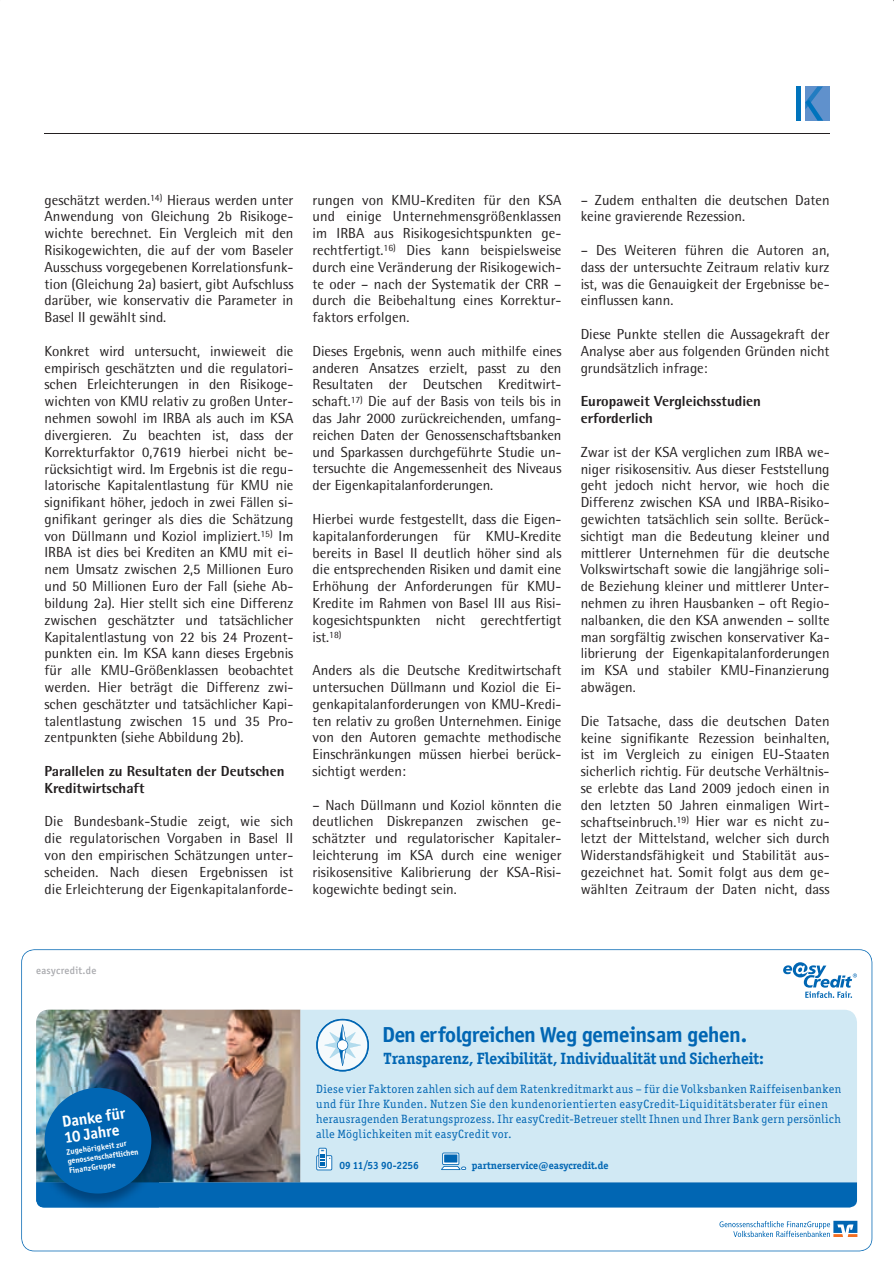
<style>
.page{position:relative;width:895px;height:1280px;background:#fff}
.page>*{position:absolute;margin:0;border:0;box-sizing:border-box;transform-origin:0 0}
.t1{font:700 21.75px "Officina Sans ITC Std";letter-spacing:-.02em;color:#0166b3}
.t2{font:700 16.35px "Officina Ser ITC Std";letter-spacing:-.01em;color:#0166b3}
.t3{font:700 15.9px/15.9px "Officina Sans ITC Std";color:#fff}
.t4{font:14.55px/16.8px "Rotis Semi Sans";color:#231f20;text-align:justify}
.t5{font:800 14.55px/16.8px "Rotis Semi Sans";color:#231f20}
.t6{font:12px/15px "Officina Ser ITC Std";letter-spacing:.035em;color:#0166b3}
.t7{font:700 10.5px "Officina Ser ITC Std";letter-spacing:.005em;color:#0166b3}
.t8{font:500 10.5px "Officina Sans ITC Std";letter-spacing:.025em;color:#a8a9ad}
.t9{font:700 7.95px/9.6px "Officina Sans ITC Std";color:#fff}
</style>
<div class="page">
<hr style="left:44px;top:133px;width:785px;height:1px;background:#231f20">
<div style="left:805px;top:87px;width:24px;height:34px;background:#6091cc"></div>
<div style="left:795px;top:87px;width:5px;height:34px;background:#0073bc"></div>
<svg style="left:805px;top:87px;width:18px;height:34px"></svg>
<svg style="left:21px;top:949px;width:851px;height:302px"></svg>
<svg style="left:783px;top:962px;width:73px;height:36px"></svg>
<img style="left:36px;top:1009px;width:264px;height:173px">
<div style="left:300px;top:1009px;width:556px;height:173px;background:#d1e9f4"></div>
<svg style="left:719px;top:1220px;width:138px;height:16px"></svg>
<div style="left:159px;top:1182px;width:697px;height:25px;background:#0166b3"></div>
<img style="left:35px;top:1087px;width:124px;height:123px">
<img style="left:36px;top:1087px;width:123px;height:120px">
<div style="left:45px;top:1087px;width:106px;height:106px;background:#0166b3;border-radius:50%"></div>
<svg style="left:316px;top:1018px;width:53px;height:53px"></svg>
<svg style="left:316px;top:1147px;width:16px;height:23px"></svg>
<svg style="left:441px;top:1152px;width:25px;height:17px"></svg>
<p class="t4" style="left:44px;top:191px;width:250px">geschätzt werden.<sup>14)</sup> Hieraus werden unter Anwendung von Gleichung 2b Risikoge&shy;wichte berechnet. Ein Vergleich mit den Risikogewichten, die auf der vom Baseler Ausschuss vorgegebenen Korrelationsfunk&shy;tion (Gleichung 2a) basiert, gibt Aufschluss darüber, wie konservativ die Parameter in Basel II gewählt sind.</p>
<p class="t4" style="left:44px;top:342px;width:250px">Konkret wird untersucht, inwieweit die empirisch geschätzten und die regulatori&shy;schen Erleichterungen in den Risikoge&shy;wichten von KMU relativ zu großen Unter&shy;nehmen sowohl im IRBA als auch im KSA divergieren. Zu beachten ist, dass der Korrekturfaktor 0,7619 hierbei nicht be&shy;rücksichtigt wird. Im Ergebnis ist die regu&shy;latorische Kapitalentlastung für KMU nie signifikant höher, jedoch in zwei Fällen si&shy;gnifikant geringer als dies die Schätzung von Düllmann und Koziol impliziert.<sup>15)</sup> Im IRBA ist dies bei Krediten an KMU mit ei&shy;nem Umsatz zwischen 2,5 Millionen Euro und 50 Millionen Euro der Fall (siehe Ab&shy;bildung 2a). Hier stellt sich eine Differenz zwischen geschätzter und tatsächlicher Kapitalentlastung von 22 bis 24 Prozent&shy;punkten ein. Im KSA kann dieses Ergebnis für alle KMU-Größenklassen beobachtet werden. Hier beträgt die Differenz zwi&shy;schen geschätzter und tatsächlicher Kapi&shy;talentlastung zwischen 15 und 35 Pro&shy;zentpunkten (siehe Abbildung 2b).</p>
<p class="t5" style="left:44px;top:762px;width:241px">Parallelen zu Resultaten der Deutschen<br>Kreditwirtschaft</p>
<p class="t4" style="left:44px;top:813px;width:250px">Die Bundesbank-Studie zeigt, wie sich die regulatorischen Vorgaben in Basel II von den empirischen Schätzungen unter&shy;scheiden. Nach diesen Ergebnissen ist die Erleichterung der Eigenkapitalanforde-</p>
<p class="t4" style="left:312px;top:191px;width:250px">rungen von KMU-Krediten für den KSA und einige Unternehmensgrößenklassen im IRBA aus Risikogesichtspunkten ge&shy;rechtfertigt.<sup>16)</sup> Dies kann beispielsweise durch eine Veränderung der Risikogewich&shy;te oder – nach der Systematik der CRR – durch die Beibehaltung eines Korrektur&shy;faktors erfolgen.</p>
<p class="t4" style="left:312px;top:342px;width:250px">Dieses Ergebnis, wenn auch mithilfe eines anderen Ansatzes erzielt, passt zu den Resultaten der Deutschen Kreditwirt&shy;schaft.<sup>17)</sup> Die auf der Basis von teils bis in das Jahr 2000 zurückreichenden, umfang&shy;reichen Daten der Genossenschaftsbanken und Sparkassen durchgeführte Studie un&shy;tersuchte die Angemessenheit des Niveaus der Eigenkapitalanforderungen.</p>
<p class="t4" style="left:312px;top:510px;width:250px">Hierbei wurde festgestellt, dass die Eigen&shy;kapitalanforderungen für KMU-Kredite bereits in Basel II deutlich höher sind als die entsprechenden Risiken und damit eine Erhöhung der Anforderungen für KMU-Kredite im Rahmen von Basel III aus Risi&shy;kogesichtspunkten nicht gerechtfertigt ist.<sup>18)</sup></p>
<p class="t4" style="left:312px;top:661px;width:250px">Anders als die Deutsche Kreditwirtschaft untersuchen Düllmann und Koziol die Ei&shy;genkapitalanforderungen von KMU-Kredi&shy;ten relativ zu großen Unternehmen. Einige von den Autoren gemachte methodische Einschränkungen müssen hierbei berück&shy;sichtigt werden:</p>
<p class="t4" style="left:312px;top:796px;width:250px">– Nach Düllmann und Koziol könnten die deutlichen Diskrepanzen zwischen ge&shy;schätzter und regulatorischer Kapitaler&shy;leichterung im KSA durch eine weniger risikosensitive Kalibrierung der KSA-Risi&shy;kogewichte bedingt sein.</p>
<p class="t4" style="left:580px;top:191px;width:250px">– Zudem enthalten die deutschen Daten keine gravierende Rezession.</p>
<p class="t4" style="left:580px;top:241px;width:250px">– Des Weiteren führen die Autoren an, dass der untersuchte Zeitraum relativ kurz ist, was die Genauigkeit der Ergebnisse be&shy;einflussen kann.</p>
<p class="t4" style="left:580px;top:325px;width:250px">Diese Punkte stellen die Aussagekraft der Analyse aber aus folgenden Gründen nicht grundsätzlich infrage:</p>
<p class="t5" style="left:580px;top:392px;width:182px">Europaweit Vergleichsstudien erforderlich</p>
<p class="t4" style="left:580px;top:443px;width:250px">Zwar ist der KSA verglichen zum IRBA we&shy;niger risikosensitiv. Aus dieser Feststellung geht jedoch nicht hervor, wie hoch die Differenz zwischen KSA und IRBA-Risiko&shy;gewichten tatsächlich sein sollte. Berück&shy;sichtigt man die Bedeutung kleiner und mittlerer Unternehmen für die deutsche Volkswirtschaft sowie die langjährige soli&shy;de Beziehung kleiner und mittlerer Unter&shy;nehmen zu ihren Hausbanken – oft Regio&shy;nalbanken, die den KSA anwenden – sollte man sorgfältig zwischen konservativer Ka&shy;librierung der Eigenkapitalanforderungen im KSA und stabiler KMU-Finanzierung abwägen.</p>
<p class="t4" style="left:580px;top:712px;width:250px">Die Tatsache, dass die deutschen Daten keine signifikante Rezession beinhalten, ist im Vergleich zu einigen EU-Staaten sicherlich richtig. Für deutsche Verhältnis&shy;se erlebte das Land 2009 jedoch einen in den letzten 50 Jahren einmaligen Wirt&shy;schaftseinbruch.<sup>19)</sup> Hier war es nicht zu&shy;letzt der Mittelstand, welcher sich durch Widerstandsfähigkeit und Stabilität aus&shy;gezeichnet hat. Somit folgt aus dem ge&shy;wählten Zeitraum der Daten nicht, dass</p>
<p class="t8" style="left:36px;top:964px;width:62px">easycredit.de</p>
<p class="t3" style="left:61px;top:1113px;width:65px;rotate:-8deg">Danke für<br>10 Jahre</p>
<p class="t9" style="left:66px;top:1147px;width:73px;rotate:-8deg">Zugehörigkeit zur genossenschaftlichen<br>FinanzGruppe</p>
<h1 class="t1" style="left:382px;top:1020px;width:366px">Den erfolgreichen Weg gemeinsam gehen.</h1>
<p class="t2" style="left:384px;top:1048px;width:381px">Transparenz, Flexibilität, Individualität und Sicherheit:</p>
<p class="t6" style="left:316px;top:1081px;width:526px">Diese vier Faktoren zahlen sich auf dem Ratenkreditmarkt aus – für die Volksbanken Raiffeisenbanken und für Ihre Kunden. Nutzen Sie den kundenorientierten easyCredit-Liquiditätsberater für einen heraus ragenden Beratungsprozess. Ihr easyCredit-Betreuer stellt Ihnen und Ihrer Bank gern persönlich alle Möglichkeiten mit easyCredit vor.</p>
<p class="t7" style="left:339px;top:1159px;width:81px">09 11/53 90-2256</p>
<p class="t7" style="left:471px;top:1159px;width:138px">partnerservice@easycredit.de</p>
</div>
